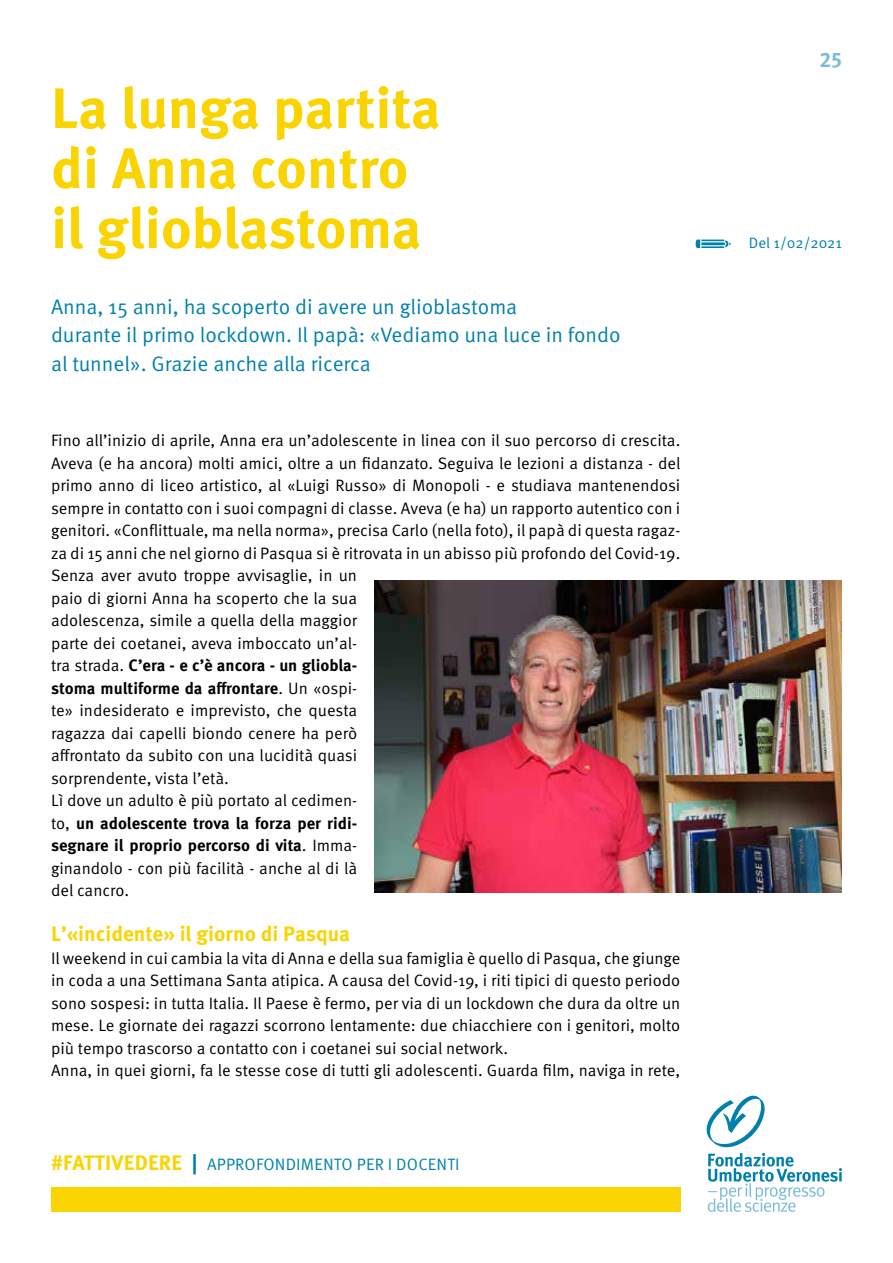
<style>
.page{position:relative;width:893px;height:1263px;background:#fff}
.page>*{position:absolute;margin:0;border:0;box-sizing:border-box;transform-origin:0 0}
.t1{font:700 57px/60px "Meta Pro";letter-spacing:-.005em;color:#fad400}
.t2{font:21px/28.5px "Meta Pro";color:#0081ad}
.t3{font:700 21px "Meta Pro";color:#fad400}
.t4{font:700 21px "Meta Pro";color:#79bcd7}
.t5{font:16.5px/22.5px "Meta Pro";color:#000}
.t6{font:16.5px "Meta Pro";letter-spacing:.01em;color:#0081ad}
.t7{font:15px "Meta Pro";letter-spacing:-.01em;color:#0081ad}
.s1{font-weight:700}
.s2{font-weight:700;font-size:21px;color:#fad400}
.s3{font-weight:700;font-size:21px}
</style>
<div class="page">
<svg style="left:707px;top:1096px;width:135px;height:116px"></svg>
<div style="left:51px;top:1187px;width:629px;height:25px;background:#fad400"></div>
<svg style="left:695px;top:240px;width:36px;height:8px"></svg>
<img style="left:374px;top:580px;width:468px;height:312px">
<h1 class="t1" style="left:51px;top:80px;width:391px">La lunga partita di Anna contro il glioblastoma</h1>
<p class="t2" style="left:51px;top:293px;width:571px">Anna, 15 anni, ha scoperto di avere un glioblastoma<br>durante il primo lockdown. Il papà: «Vediamo una luce in fondo al tunnel». Grazie anche alla ricerca</p>
<p class="t5" style="left:51px;top:430px;width:631px">Fino all’inizio di aprile, Anna era un’adolescente in linea con il suo percorso di crescita.<br>Aveva (e ha ancora) molti amici, oltre a un fidanzato. Seguiva le lezioni a distanza - del primo anno di liceo artistico, al «Luigi Russo» di Monopoli - e studiava mantenendosi sempre in contatto con i suoi compagni di classe. Aveva (e ha) un rapporto autentico con i genitori. «Conflittuale, ma nella norma», precisa Carlo (nella foto), il papà di questa ragaz&shy;za di 15 anni che nel giorno di Pasqua si è ritrovata in un abisso più profondo del Covid-19.<br>Senza aver avuto troppe avvisaglie, in un<br>paio di giorni Anna ha scoperto che la sua<br>adolescenza, simile a quella della maggior<br>parte dei coetanei, aveva imboccato un’al-<br>tra strada. <span class="s1">C’era - e c’è ancora - un gliobla-<br>stoma multiforme da affrontare</span>. Un «ospi-<br>te» indesiderato e imprevisto, che questa<br>ragazza dai capelli biondo cenere ha però<br>affrontato da subito con una lucidità quasi<br>sorprendente, vista l’età.<br>Lì dove un adulto è più portato al cedimen-<br>to, <span class="s1">un adolescente trova la forza per ridi-<br>segnare il proprio percorso di vita</span>. Imma-<br>ginandolo - con più facilità - anche al di là<br>del cancro.</p>
<p class="t3" style="left:51px;top:921px;width:301px">L’«incidente» il giorno di Pasqua</p>
<p class="t5" style="left:51px;top:947px;width:631px">Il weekend in cui cambia la vita di Anna e della sua famiglia è quello di Pasqua, che giunge in coda a una Settimana Santa atipica. A causa del Covid-19, i riti tipici di questo periodo sono sospesi: in tutta Italia. Il Paese è fermo, per via di un lockdown che dura da oltre un mese. Le giornate dei ragazzi scorrono lentamente: due chiacchiere con i genitori, molto più tempo trascorso a contatto con i coetanei sui social network.<br>Anna, in quei giorni, fa le stesse cose di tutti gli adolescenti. Guarda film, naviga in rete,</p>
<p class="t6" style="left:51px;top:1153px;width:410px"><span class="s2">#FATTIVEDERE</span> <span class="s3">|</span> APPROFONDIMENTO PER I DOCENTI</p>
<p class="t4" style="left:819px;top:46px;width:24px">25</p>
<p class="t7" style="left:749px;top:233px;width:94px">Del 1/02/2021</p>
</div>
